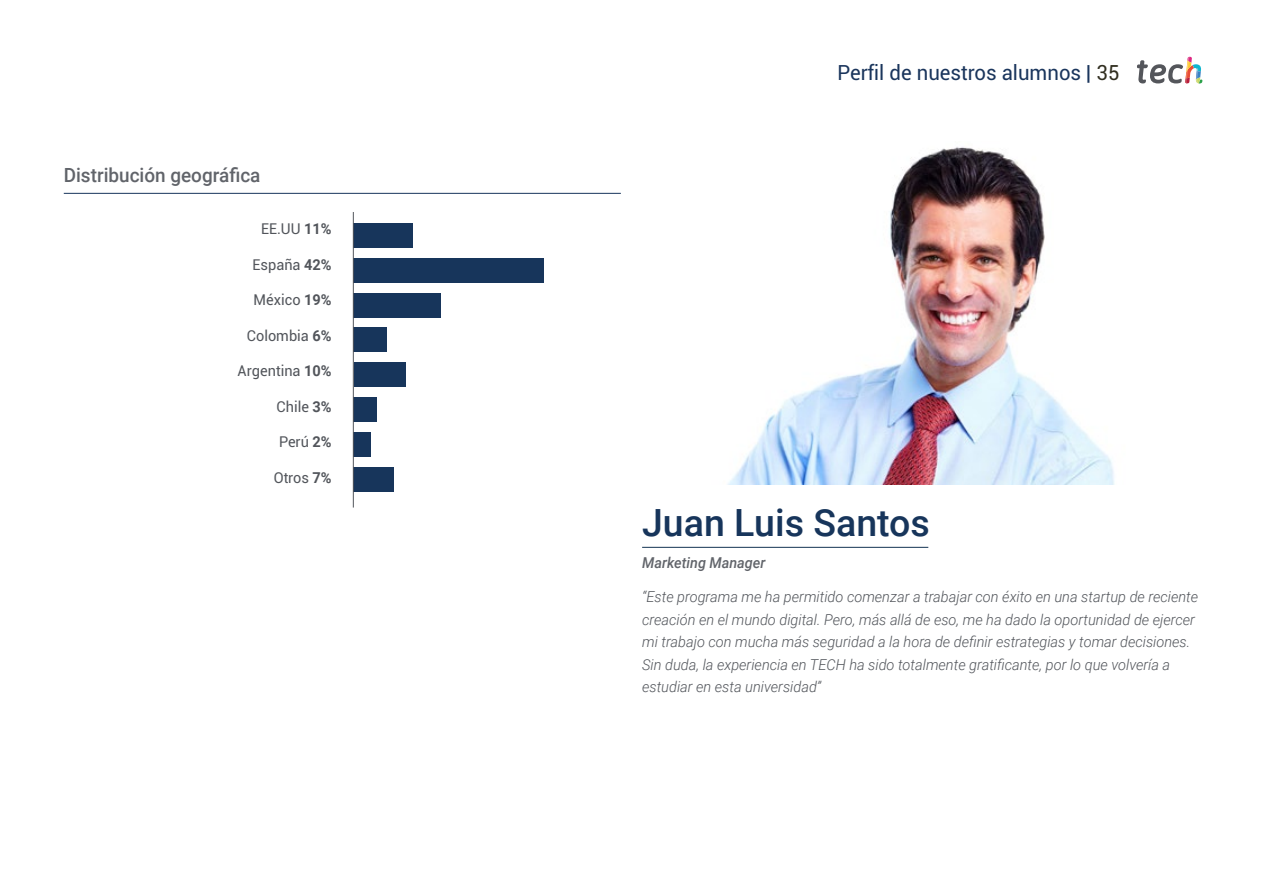
<style>
.page{position:relative;width:1263px;height:893px;background:#fff}
.page>*{position:absolute;margin:0;border:0;box-sizing:border-box;transform-origin:0 0}
.t1{font:500 37.5px "Roboto";color:#17355b}
.t2{font:21px "Roboto";color:#1a355c}
.t3{font:500 19.5px "Roboto";color:#61646a}
.t4{font:italic 300 15px/22.5px "Roboto";color:#52555b}
.t5{font:15px "Roboto";color:#52555b}
.t6{font:italic 500 15px "Roboto";color:#61646a;scale:.96 1}
.s1{font-weight:700}
.s2{color:#312e20}
</style>
<div class="page">
<svg style="left:1137px;top:57px;width:65px;height:27px"></svg>
<hr style="left:64px;top:193px;width:557px;height:1px;background:#17355b">
<div style="left:353px;top:223px;width:59px;height:25px;background:#17355b"></div>
<div style="left:353px;top:397px;width:24px;height:25px;background:#17355b"></div>
<div style="left:353px;top:258px;width:191px;height:25px;background:#17355b"></div>
<div style="left:353px;top:432px;width:17px;height:25px;background:#17355b"></div>
<div style="left:353px;top:293px;width:88px;height:24px;background:#17355b"></div>
<div style="left:353px;top:467px;width:41px;height:24px;background:#17355b"></div>
<div style="left:353px;top:327px;width:34px;height:25px;background:#17355b"></div>
<div style="left:354px;top:362px;width:51px;height:25px;background:#17355b"></div>
<hr style="left:353px;top:212px;width:1px;height:296px;background:#52555b">
<hr style="left:642px;top:547px;width:286px;height:1px;background:#123352">
<img style="left:728px;top:147px;width:386px;height:337px">
<h3 class="t3" style="left:64px;top:161px;width:198px">Distribución geográfica</h3>
<p class="t5" style="left:261px;top:218px;width:72px">EE.UU <span class="s1">11%</span></p>
<p class="t5" style="left:252px;top:254px;width:81px">España <span class="s1">42%</span></p>
<p class="t5" style="left:254px;top:289px;width:80px">México <span class="s1">19%</span></p>
<p class="t5" style="left:247px;top:325px;width:86px">Colombia <span class="s1">6%</span></p>
<p class="t5" style="left:238px;top:360px;width:96px">Argentina <span class="s1">10%</span></p>
<p class="t5" style="left:277px;top:396px;width:57px">Chile <span class="s1">3%</span></p>
<p class="t5" style="left:279px;top:431px;width:54px">Perú <span class="s1">2%</span></p>
<p class="t5" style="left:274px;top:467px;width:59px">Otros <span class="s1">7%</span></p>
<h2 class="t2" style="left:837px;top:57px;width:283px">Perfil de nuestros alumnos | <span class="s2">35</span></h2>
<h1 class="t1" style="left:642px;top:496px;width:289px">Juan Luis Santos</h1>
<p class="t6" style="left:642px;top:552px;width:130px">Marketing Manager</p>
<p class="t4" style="left:642px;top:585px;width:558px">“Este programa me ha permitido comenzar a trabajar con éxito en una startup de reciente creación en el mundo digital. Pero, más allá de eso, me ha dado la oportunidad de ejercer mi trabajo con mucha más seguridad a la hora de definir estrategias y tomar decisiones.<br>Sin duda, la experiencia en TECH ha sido totalmente gratificante, por lo que volvería a estudiar en esta universidad”</p>
</div>
